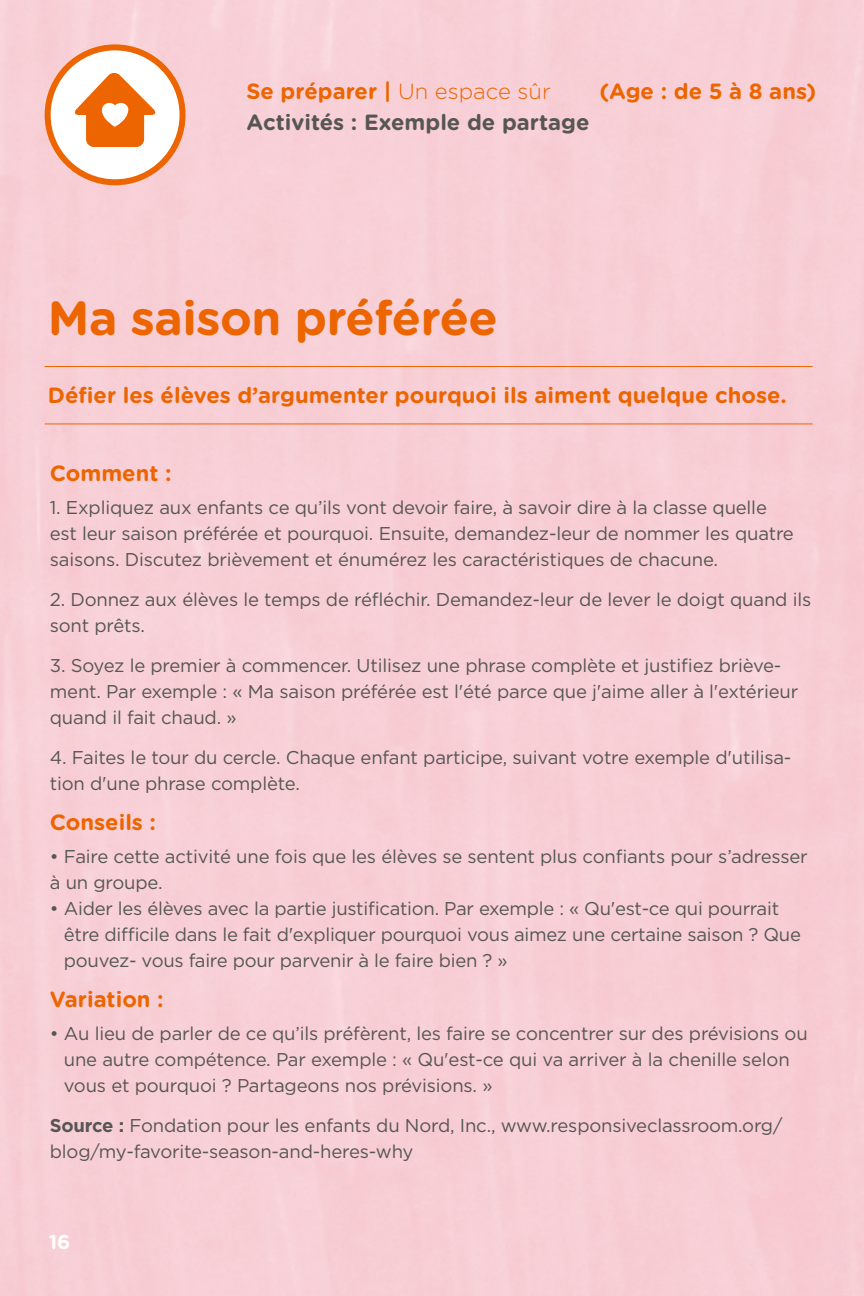
<style>
.page{position:relative;width:864px;height:1296px;background:#f8cfd6}
.page>*{position:absolute;margin:0;border:0;box-sizing:border-box;transform-origin:0 0}
.t1{font:700 48px "Gotham Rounded";letter-spacing:-.01em;color:#ec6500}
.t2{font:700 22px "Gotham Rounded";color:#ec6500}
.t3{font:700 22px "Gotham Rounded";color:#565655}
.t4{font:700 20px "Gotham Rounded";color:#fff}
.t5{font:18.4px/26px "Gotham";letter-spacing:-.01em;color:#565655}
.s1{font-weight:300}
.s2{font-weight:700}
</style>
<div class="page">
<hr style="left:45px;top:366px;width:768px;height:1px;background:#ec6500">
<hr style="left:45px;top:423px;width:768px;height:1px;background:#ec6500">
<div style="left:48px;top:47px;width:135px;height:135px;background:#fff;border-radius:50%"></div>
<div style="left:45px;top:44px;width:141px;height:141px;border:6px solid #ec6500;border-radius:50%"></div>
<div style="left:86px;top:106px;width:58px;height:41px;background:#ec6500;border-radius:8px"></div>
<svg style="left:74px;top:73px;width:82px;height:54px"></svg>
<p class="t2" style="left:246px;top:77px;width:306px">Se préparer | <span class="s1">Un espace sûr</span></p>
<p class="t2" style="left:599px;top:77px;width:219px">(Age : de 5 à 8 ans)</p>
<p class="t3" style="left:246px;top:109px;width:345px">Activités : Exemple de partage</p>
<h1 class="t1" style="left:48px;top:289px;width:452px">Ma saison préférée</h1>
<p class="t2" style="left:48px;top:382px;width:740px">Défier les élèves d’argumenter pourquoi ils aiment quelque chose.</p>
<p class="t2" style="left:50px;top:460px;width:123px">Comment :</p>
<p class="t5" style="left:50px;top:494px;width:746px">1. Expliquez aux enfants ce qu’ils vont devoir faire, à savoir dire à la classe quelle est leur saison préférée et pourquoi. Ensuite, demandez-leur de nommer les quatre saisons. Discutez brièvement et énumérez les caractéristiques de chacune.</p>
<p class="t5" style="left:50px;top:586px;width:763px">2. Donnez aux élèves le temps de réfléchir. Demandez-leur de lever le doigt quand ils sont prêts.</p>
<p class="t5" style="left:50px;top:652px;width:750px">3. Soyez le premier à commencer. Utilisez une phrase complète et justifiez briève&shy;ment. Par exemple : « Ma saison préférée est l'été parce que j'aime aller à l'extérieur quand il fait chaud. »</p>
<p class="t5" style="left:50px;top:744px;width:743px">4. Faites le tour du cercle. Chaque enfant participe, suivant votre exemple d'utilisa&shy;tion d'une phrase complète.</p>
<p class="t2" style="left:50px;top:809px;width:108px">Conseils :</p>
<p class="t5" style="left:50px;top:843px;width:759px">• Faire cette activité une fois que les élèves se sentent plus confiants pour s’adresser à un groupe.</p>
<p class="t5" style="left:64px;top:895px;width:739px;text-indent:-14px">• Aider les élèves avec la partie justification. Par exemple : « Qu'est-ce qui pourrait être difficile dans le fait d'expliquer pourquoi vous aimez une certaine saison ? Que pouvez- vous faire pour parvenir à le faire bien ? »</p>
<p class="t2" style="left:50px;top:986px;width:115px">Variation :</p>
<p class="t5" style="left:64px;top:1020px;width:745px;text-indent:-14px">• Au lieu de parler de ce qu’ils préfèrent, les faire se concentrer sur des prévisions ou une autre compétence. Par exemple : « Qu'est-ce qui va arriver à la chenille selon vous et pourquoi ? Partageons nos prévisions. »</p>
<p class="t5" style="left:50px;top:1112px;width:734px"><span class="s2">Source :</span> Fondation pour les enfants du Nord, Inc., www.responsiveclassroom.org/ blog/my-favorite-season-and-heres-why</p>
<p class="t4" style="left:49px;top:1229px;width:23px">16</p>
</div>
